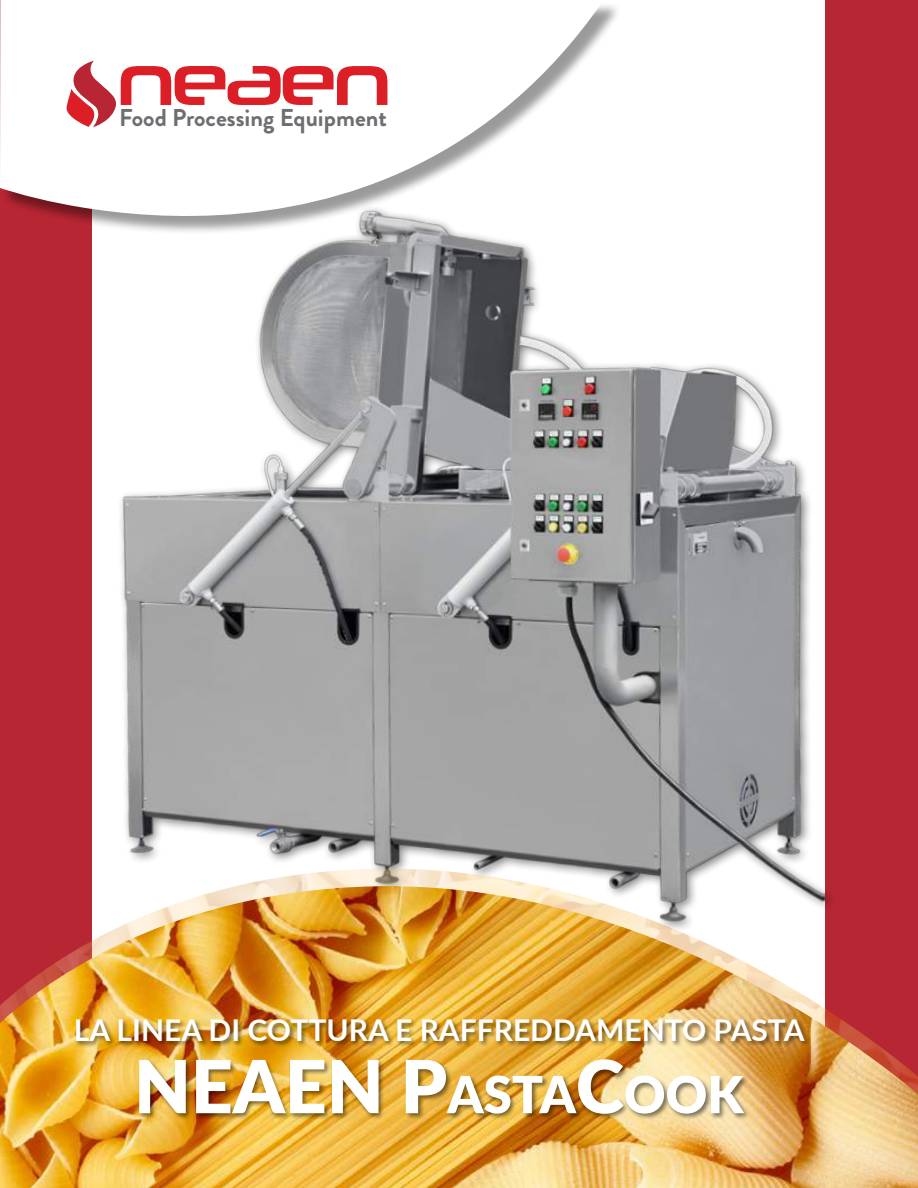
<style>
.page{position:relative;width:918px;height:1188px;background:#b72633}
.page>*{position:absolute;margin:0;border:0;box-sizing:border-box;transform-origin:0 0}
.t1{font:900 73.2px "Lato";color:#fff}
.t2{font:700 30px "Lato";color:#fff}
.t3{font:700 24.3px "Brandon Grotesque";color:#6d6e71}
.s1{font-size:51.3px}
</style>
<div class="page">
<div style="left:93px;top:0;width:732px;height:1089px;background:#fff"></div>
<img style="left:92px;top:323px;width:718px;height:546px">
<svg style="left:0;top:0;width:604px;height:323px"></svg>
<svg style="left:67px;top:61px;width:320px;height:66px"></svg>
<img style="left:0;top:869px;width:918px;height:315px">
<img style="left:0;top:886px;width:918px;height:208px">
<div style="left:75px;top:1019px;width:735px;height:100px;background:#000;opacity:.5"></div>
<p class="t3" style="left:119px;top:101px;width:269px">Food Processing Equipment</p>
<p class="t2" style="left:74px;top:1008px;width:732px">LA LINEA DI COTTURA E RAFFREDDAMENTO PASTA</p>
<h1 class="t1" style="left:134px;top:1031px;width:611px">NEAEN P<span class="s1">ASTA</span>C<span class="s1">OOK</span></h1>
</div>
